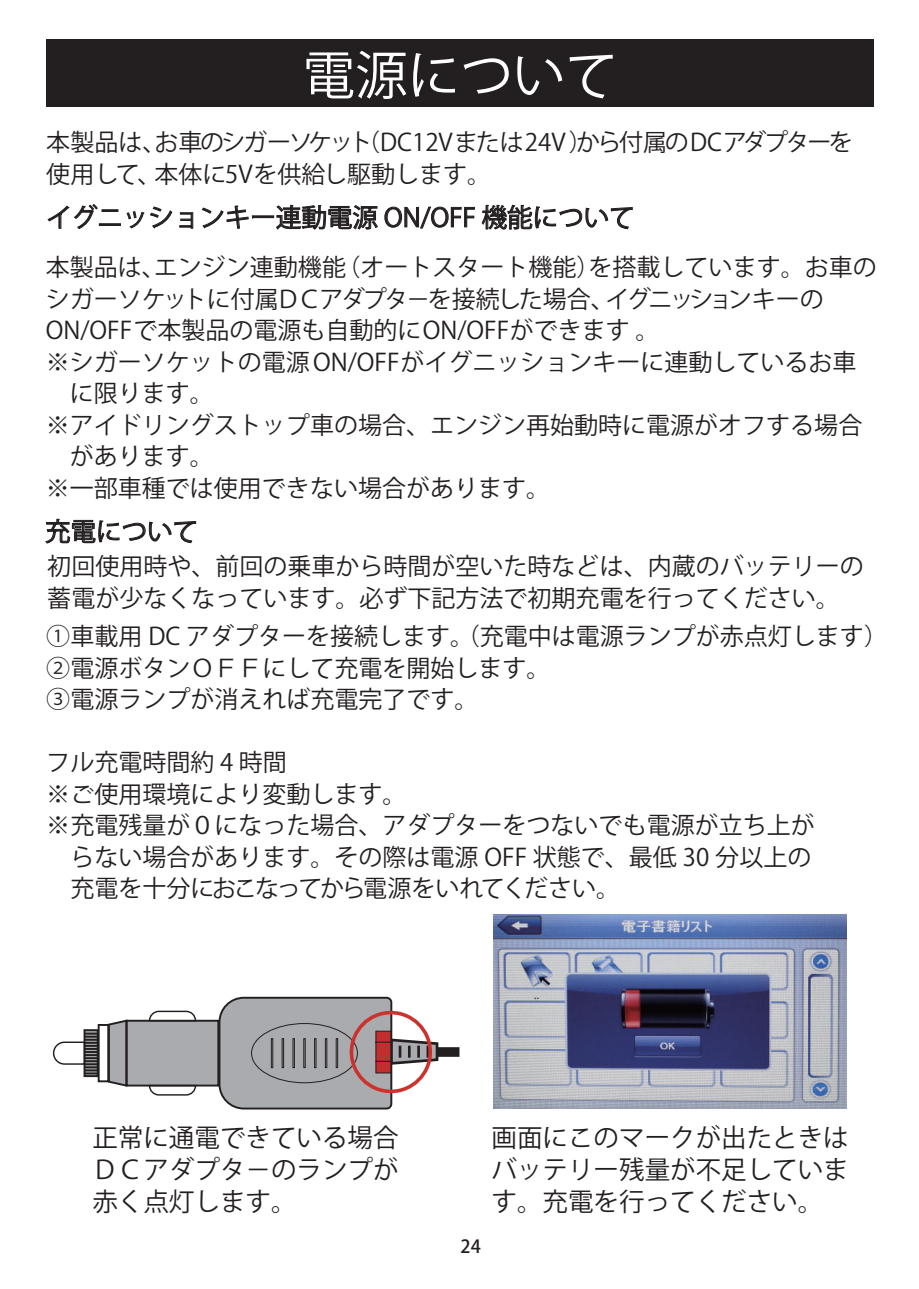
<style>
.page{position:relative;width:919px;height:1289px;background:#fff}
.page>*{position:absolute;margin:0;border:0;box-sizing:border-box;transform-origin:0 0}
.t1{font:52.5px "Koz Go Pr 6 N";color:#fff}
.t2{font:25.5px/31.5px "Koz Go Pr 6 N";color:#231f20;text-align:justify}
.t3{font:24px/31.5px "Koz Go Pr 6 N";color:#231f20}
.t4{font:500 18px "Koz Go Pr 6 N";color:#231f20}
</style>
<div class="page">
<div style="left:46px;top:40px;width:828px;height:67px;background:#231f20"></div>
<svg style="left:45px;top:518px;width:151px;height:26px"></svg>
<div style="left:126px;top:1019px;width:93px;height:67px;background:#a9abae;border:2px solid #231f20"></div>
<svg style="left:107px;top:1019px;width:21px;height:68px"></svg>
<div style="left:98px;top:1023px;width:11px;height:59px;border:2px solid #231f20"></div>
<svg style="left:83px;top:1029px;width:16px;height:48px"></svg>
<svg style="left:148px;top:1084px;width:49px;height:12px"></svg>
<svg style="left:148px;top:1010px;width:49px;height:12px"></svg>
<svg style="left:52px;top:1032px;width:46px;height:42px"></svg>
<svg style="left:217px;top:996px;width:223px;height:114px"></svg>
<div style="left:251px;top:1023px;width:106px;height:59px;background:#a9abae;border-radius:50%"></div>
<div style="left:251px;top:1023px;width:107px;height:60px;border:1px solid #231f20;border-radius:50%"></div>
<div style="left:271px;top:1038px;width:2px;height:30px;background:#a9abae;border:1px solid #231f20"></div>
<div style="left:282px;top:1038px;width:2px;height:30px;background:#a9abae;border:1px solid #231f20"></div>
<div style="left:292px;top:1038px;width:3px;height:30px;background:#a9abae;border:1px solid #231f20"></div>
<div style="left:303px;top:1038px;width:3px;height:30px;background:#a9abae;border:1px solid #231f20"></div>
<div style="left:314px;top:1038px;width:2px;height:30px;background:#a9abae;border:1px solid #231f20"></div>
<div style="left:325px;top:1038px;width:2px;height:30px;background:#a9abae;border:1px solid #231f20"></div>
<div style="left:336px;top:1038px;width:2px;height:30px;background:#a9abae;border:1px solid #231f20"></div>
<div style="left:438px;top:1047px;width:21px;height:9px;background:#231f20"></div>
<div style="left:349px;top:1010px;width:83px;height:83px;border:4px solid #cc312b;border-radius:50%"></div>
<div style="left:375px;top:1030px;width:16px;height:13px;background:#c02f2d;border:1px solid #221e20"></div>
<div style="left:375px;top:1041px;width:16px;height:20px;background:#c02f2d;border:1px solid #221e20"></div>
<div style="left:375px;top:1060px;width:16px;height:13px;background:#c02f2d;border:1px solid #221e20"></div>
<img style="left:493px;top:914px;width:353px;height:194px">
<svg style="left:47px;top:204px;width:51px;height:25px"></svg>
<div style="left:102px;top:209px;width:16px;height:3px;border:1px solid #231f20"></div>
<div style="left:99px;top:223px;width:22px;height:3px;border:1px solid #231f20"></div>
<svg style="left:126px;top:206px;width:47px;height:23px"></svg>
<svg style="left:179px;top:212px;width:14px;height:17px"></svg>
<svg style="left:202px;top:204px;width:176px;height:26px"></svg>
<svg style="left:384px;top:206px;width:91px;height:23px"></svg>
<svg style="left:481px;top:204px;width:152px;height:26px"></svg>
<h1 class="t1" style="left:302px;top:46px;width:316px">電源について</h1>
<p class="t3" style="left:46px;top:127px;width:808px">本製品は、お車のシガーソケット（DC12Vまたは24V）から付属のDCアダプターを使用して、本体に5V を供給し駆動します。</p>
<p class="t2" style="left:46px;top:202px;width:590px">イグニッションキー連動電源 ON/OFF 機能について</p>
<p class="t3" style="left:46px;top:252px;width:832px">本製品は、エンジン連動機能（オートスタート機能）を搭載しています。お車のシガーソケットに付属ＤＣアダプタ－を接続した場合、イグニッションキーの<br>ON/OFFで本製品の電源も自動的にON/OFFができます 。<br>※シガーソケットの電源ON/OFFがイグニッションキーに連動しているお車　に限ります。<br>※アイドリングストップ車の場合、エンジン再始動時に電源がオフする場合　があります。<br>※一部車種では使用できない場合があります。</p>
<p class="t2" style="left:45px;top:516px;width:155px">充電について</p>
<p class="t3" style="left:47px;top:551px;width:818px">初回使用時や、前回の乗車から時間が空いた時などは、内蔵のバッテリーの蓄電が少なくなっています。必ず下記方法で初期充電を行ってください。</p>
<p class="t3" style="left:46px;top:621px;width:843px">①車載用 DC アダプターを接続します。（充電中は電源ランプが赤点灯します）<br>②電源ボタンＯＦＦにして充電を開始します。<br>③電源ランプが消えれば充電完了です。</p>
<p class="t3" style="left:46px;top:747px;width:769px">フル充電時間約 4 時間<br>※ご使用環境により変動します。<br>※充電残量が０になった場合、アダプターをつないでも電源が立ち上が　らない場合があります。その際は電源 OFF 状態で、最低 30 分以上の　充電を十分におこなってから電源をいれてください。</p>
<p class="t2" style="left:92px;top:1122px;width:307px">正常に通電できている場合ＤＣアダプタ－のランプが赤く点灯します。</p>
<p class="t2" style="left:491px;top:1122px;width:358px">画面にこのマークが出たときはバッテリー残量が不足しています。充電を行ってください。</p>
<p class="t4" style="left:460px;top:1236px;width:22px">24</p>
</div>
